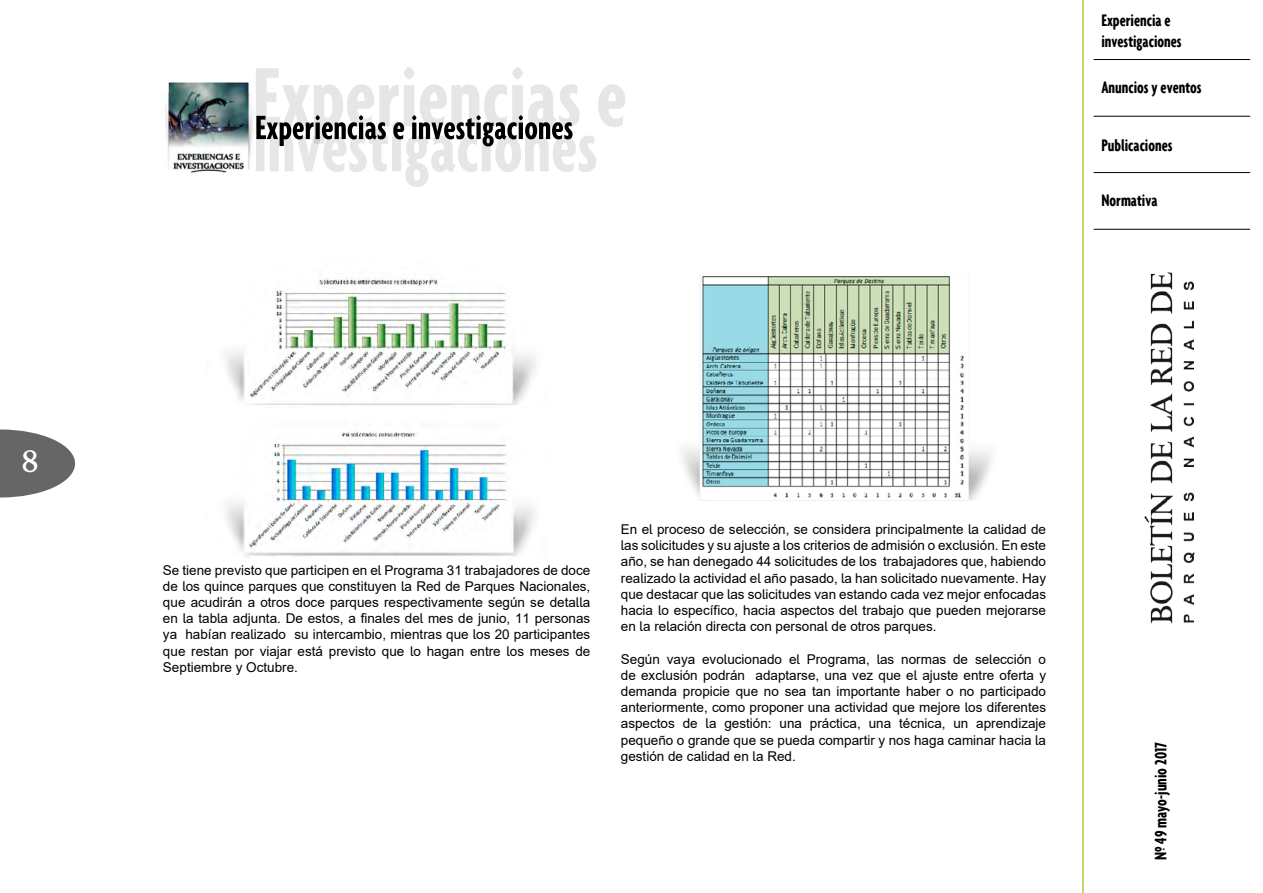
<style>
.page{position:relative;width:1263px;height:893px;background:#fff}
.page>*{position:absolute;margin:0;border:0;box-sizing:border-box;transform-origin:0 0}
.t1{font:30px "Palermo";color:#fff}
.t2{font:700 extra-condensed 18px/21.6px "Agenda";color:#000}
.t3{font:13.5px/16.2px "Arial";color:#000;text-align:justify}
</style>
<div class="page">
<svg style="left:0;top:429px;width:75px;height:68px"></svg>
<img style="left:1126px;top:115px;width:83px;height:509px">
<hr style="left:1082px;top:0;width:2px;height:893px;background:#b3c935">
<hr style="left:1093px;top:59px;width:157px;height:1px;background:#000">
<hr style="left:1093px;top:172px;width:157px;height:1px;background:#000">
<hr style="left:1093px;top:116px;width:157px;height:1px;background:#000">
<hr style="left:1093px;top:229px;width:157px;height:1px;background:#000">
<svg style="left:255px;top:67px;width:370px;height:120px"></svg>
<img style="left:165px;top:82px;width:90px;height:91px">
<img style="left:226px;top:277px;width:310px;height:128px">
<img style="left:226px;top:432px;width:310px;height:126px">
<img style="left:681px;top:276px;width:310px;height:225px">
<h1 class="t1" style="left:22px;top:444px;width:19px">8</h1>
<h2 class="t2" style="left:1101px;top:9px;width:82px">Experiencia e investigaciones</h2>
<h2 class="t2" style="left:1101px;top:76px;width:102px">Anuncios y eventos</h2>
<h2 class="t2" style="left:1101px;top:134px;width:73px">Publicaciones</h2>
<h2 class="t2" style="left:1101px;top:189px;width:58px">Normativa</h2>
<p class="t3" style="left:163px;top:562px;width:429px">Se tiene previsto que participen en el Programa 31 trabajadores de doce de los quince parques que constituyen la Red de Parques Nacionales, que acudirán a otros doce parques respectivamente según se detalla en la tabla adjunta. De estos, a finales del mes de junio, 11 personas ya habían realizado su intercambio, mientras que los 20 participantes que restan por viajar está previsto que lo hagan entre los meses de Septiembre y Octubre.</p>
<p class="t3" style="left:621px;top:521px;width:427px">En el proceso de selección, se considera principalmente la calidad de las solicitudes y su ajuste a los criterios de admisión o exclusión. En este año, se han denegado 44 solicitudes de los trabajadores que, habiendo realizado la actividad el año pasado, la han solicitado nuevamente. Hay que destacar que las solicitudes van estando cada vez mejor enfocadas hacia lo específico, hacia aspectos del trabajo que pueden mejorarse en la relación directa con personal de otros parques.</p>
<p class="t3" style="left:621px;top:651px;width:427px">Según vaya evolucionado el Programa, las normas de selección o de exclusión podrán adaptarse, una vez que el ajuste entre oferta y demanda propicie que no sea tan importante haber o no participado anteriormente, como proponer una actividad que mejore los diferentes aspectos de la gestión: una práctica, una técnica, un aprendizaje pequeño o grande que se pueda compartir y nos haga caminar hacia la gestión de calidad en la Red.</p>
<h2 class="t2" style="left:1149px;top:860px;width:119px;rotate:-90deg">Nº 49 mayo-junio 2017</h2>
</div>
